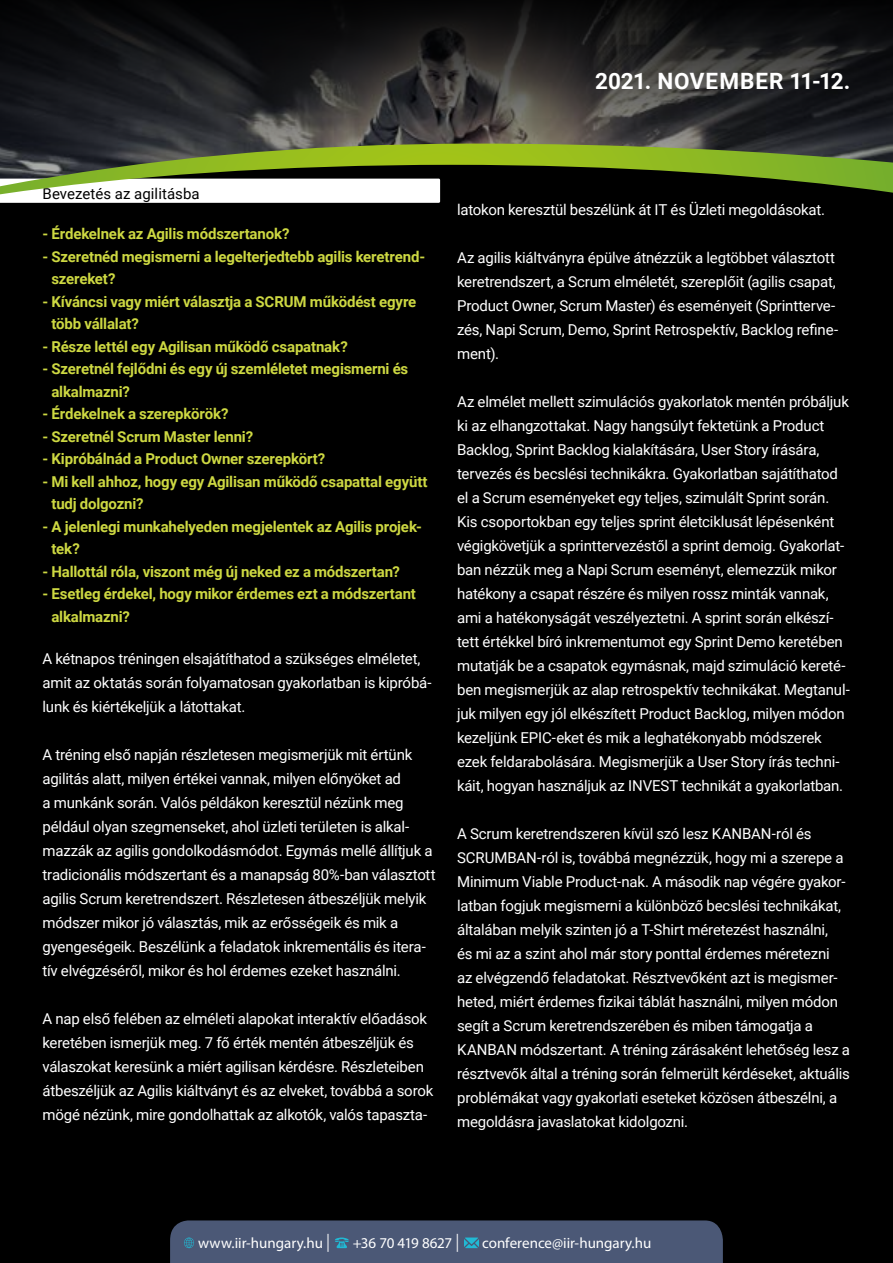
<style>
.page{position:relative;width:893px;height:1263px;background:#fff}
.page>*{position:absolute;margin:0;border:0;box-sizing:border-box;transform-origin:0 0}
.t1{font:700 22.5px "Roboto";letter-spacing:.025em;color:#fff}
.t2{font:15px/24px "Roboto";letter-spacing:-.015em;color:#fff}
.t3{font:700 15px/22.5px "Roboto";letter-spacing:-.01em;color:#cdd842}
.t4{font:15px "Myriad Pro";color:#fff}
.t5{font:15px "Roboto";letter-spacing:.005em;color:#000}
.t6{font:15px "Myriad Pro";letter-spacing:-.025em;color:#fff}
.s1{font-family:"Helvetica Neue LT Pro";font-weight:300;font-size:18px}
</style>
<div class="page">
<svg style="left:0;top:0;width:893px;height:144px;background:#232324"></svg>
<div style="left:0;top:899px;width:893px;height:364px;background:#000"></div>
<div style="left:170px;top:1220px;width:553px;height:43px;background:#4b5876"></div>
<div style="left:0;top:154px;width:893px;height:1057px;background:#000"></div>
<svg style="left:0;top:144px;width:893px;height:59px"></svg>
<h1 class="t1" style="left:595px;top:66px;width:257px">2021. NOVEMBER 11-12.</h1>
<p class="t5" style="left:43px;top:183px;width:159px">Bevezetés az agilitásba</p>
<p class="t3" style="left:43px;top:222px;width:249px">- Érdekelnek az Agilis módszertanok?</p>
<p class="t3" style="left:51px;top:244px;width:375px;text-indent:-9px">- Szeretnéd megismerni a legelterjedtebb agilis keretrend&shy;szereket?</p>
<p class="t3" style="left:51px;top:289px;width:366px;text-indent:-9px">- Kíváncsi vagy miért választja a SCRUM működést egyre több vállalat?</p>
<p class="t3" style="left:43px;top:334px;width:307px">- Része lettél egy Agilisan működő csapatnak?</p>
<p class="t3" style="left:51px;top:357px;width:358px;text-indent:-9px">- Szeretnél fejlődni és egy új szemléletet megismerni és alkalmazni?</p>
<p class="t3" style="left:43px;top:402px;width:188px">- Érdekelnek a szerepkörök?</p>
<p class="t3" style="left:43px;top:424px;width:212px">- Szeretnél Scrum Master lenni?</p>
<p class="t3" style="left:43px;top:447px;width:284px">- Kipróbálnád a Product Owner szerepkört?</p>
<p class="t3" style="left:51px;top:469px;width:378px;text-indent:-9px">- Mi kell ahhoz, hogy egy Agilisan működő csapattal együtt tudj dolgozni?</p>
<p class="t3" style="left:51px;top:514px;width:372px;text-indent:-9px">- A jelenlegi munkahelyeden megjelentek az Agilis projek&shy;tek?</p>
<p class="t3" style="left:43px;top:559px;width:359px">- Hallottál róla, viszont még új neked ez a módszertan?</p>
<p class="t3" style="left:51px;top:582px;width:366px;text-indent:-9px">- Esetleg érdekel, hogy mikor érdemes ezt a módszertant alkalmazni?</p>
<p class="t2" style="left:43px;top:646px;width:391px">A kétnapos tréningen elsajátíthatod a szükséges elméletet, amit az oktatás során folyamatosan gyakorlatban is kipróbá&shy;lunk és kiértékeljük a látottakat.</p>
<p class="t2" style="left:43px;top:742px;width:395px">A tréning első napján részletesen megismerjük mit értünk agilitás alatt, milyen értékei vannak, milyen előnyöket ad<br>a munkánk során. Valós példákon keresztül nézünk meg például olyan szegmenseket, ahol üzleti területen is alkal&shy;mazzák az agilis gondolkodásmódot. Egymás mellé állítjuk a tradicionális módszertant és a manapság 80%-ban választott agilis Scrum keretrendszert. Részletesen átbeszéljük melyik módszer mikor jó választás, mik az erősségeik és mik a gyengeségeik. Beszélünk a feladatok inkrementális és itera&shy;tív elvégzéséről, mikor és hol érdemes ezeket használni.</p>
<p class="t2" style="left:43px;top:1006px;width:392px">A nap első felében az elméleti alapokat interaktív előadások keretében ismerjük meg. 7 fő érték mentén átbeszéljük és válaszokat keresünk a miért agilisan kérdésre. Részleteiben átbeszéljük az Agilis kiáltványt és az elveket, továbbá a sorok mögé nézünk, mire gondolhattak az alkotók, valós tapaszta-</p>
<p class="t2" style="left:457px;top:197px;width:370px">latokon keresztül beszélünk át IT és Üzleti megoldásokat.</p>
<p class="t2" style="left:457px;top:245px;width:382px">Az agilis kiáltványra épülve átnézzük a legtöbbet választott keretrendszert, a Scrum elméletét, szereplőit (agilis csapat, Product Owner, Scrum Master) és eseményeit (Sprintterve&shy;zés, Napi Scrum, Demo, Sprint Retrospektív, Backlog refine&shy;ment).</p>
<p class="t2" style="left:457px;top:389px;width:394px">Az elmélet mellett szimulációs gyakorlatok mentén próbáljuk ki az elhangzottakat. Nagy hangsúlyt fektetünk a Product Backlog, Sprint Backlog kialakítására, User Story írására, tervezés és becslési technikákra. Gyakorlatban sajátíthatod el a Scrum eseményeket egy teljes, szimulált Sprint során.<br>Kis csoportokban egy teljes sprint életciklusát lépésenként végigkövetjük a sprinttervezéstől a sprint demoig. Gyakorlat&shy;ban nézzük meg a Napi Scrum eseményt, elemezzük mikor hatékony a csapat részére és milyen rossz minták vannak, ami a hatékonyságát veszélyeztetni. A sprint során elkészí&shy;tett értékkel bíró inkrementumot egy Sprint Demo keretében mutatják be a csapatok egymásnak, majd szimuláció kereté&shy;ben megismerjük az alap retrospektív technikákat. Megtanul&shy;juk milyen egy jól elkészített Product Backlog, milyen módon kezeljünk EPIC-eket és mik a leghatékonyabb módszerek ezek feldarabolására. Megismerjük a User Story írás techni&shy;káit, hogyan használjuk az INVEST technikát a gyakorlatban.</p>
<p class="t2" style="left:457px;top:821px;width:394px">A Scrum keretrendszeren kívül szó lesz KANBAN-ról és SCRUMBAN-ról is, továbbá megnézzük, hogy mi a szerepe a Minimum Viable Product-nak. A második nap végére gyakor&shy;latban fogjuk megismerni a különböző becslési technikákat, általában melyik szinten jó a T-Shirt méretezést használni,<br>és mi az a szint ahol már story ponttal érdemes méretezni<br>az elvégzendő feladatokat. Résztvevőként azt is megismer&shy;heted, miért érdemes fizikai táblát használni, milyen módon segít a Scrum keretrendszerében és miben támogatja a KANBAN módszertant. A tréning zárásaként lehetőség lesz a résztvevők által a tréning során felmerült kérdéseket, aktuális problémákat vagy gyakorlati eseteket közösen átbeszélni, a megoldásra javaslatokat kidolgozni.</p>
<p class="t4" style="left:198px;top:1234px;width:134px">www.iir-hungary.hu <span class="s1">|</span></p>
<p class="t6" style="left:353px;top:1234px;width:108px">+36 70 419 8627 <span class="s1">|</span></p>
<p class="t4" style="left:482px;top:1234px;width:171px">conference@iir-hungary.hu</p>
</div>
